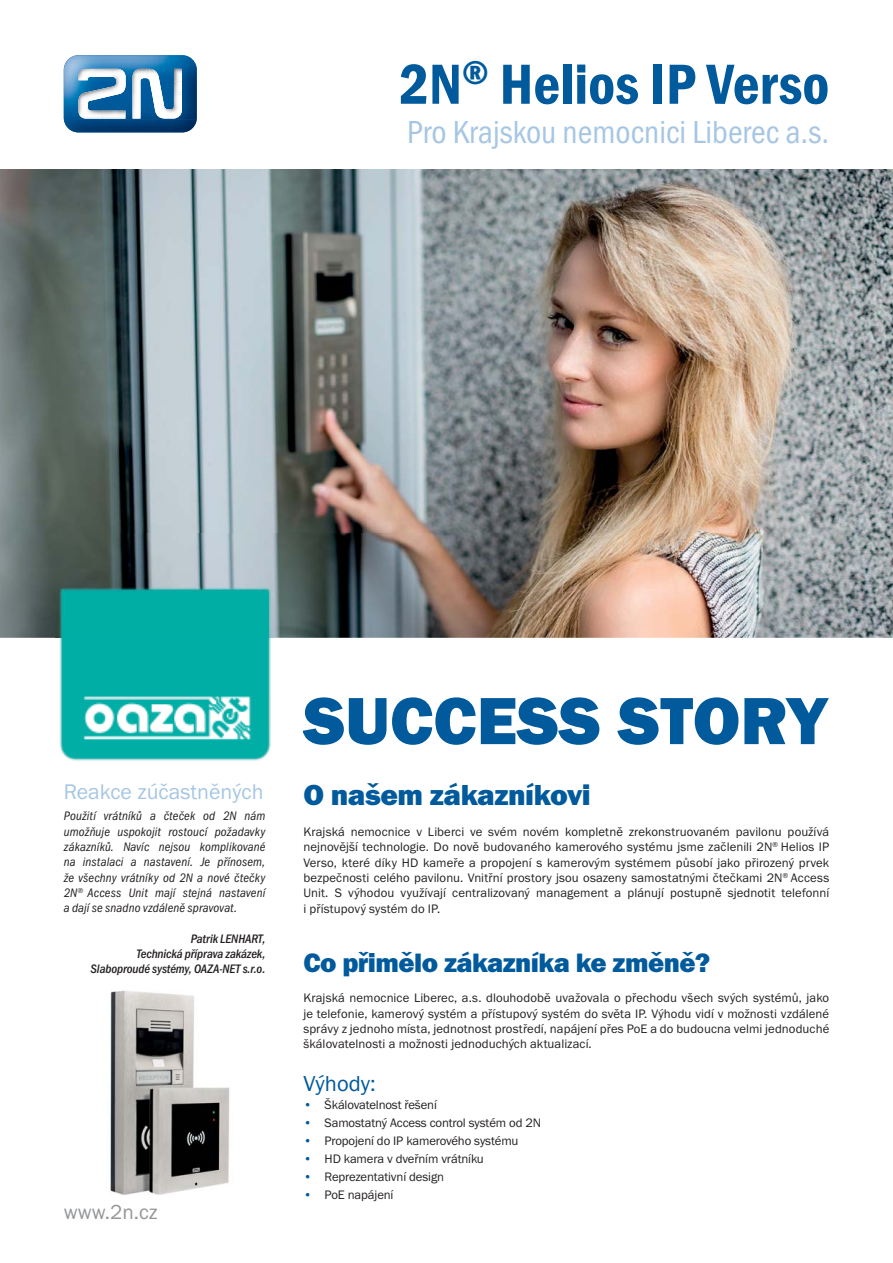
<style>
.page{position:relative;width:893px;height:1263px;background:#fff}
.page>*{position:absolute;margin:0;border:0;box-sizing:border-box;transform-origin:0 0}
.t1{font:69px "Franklin Got Itc TEE Heav";color:#005a9c}
.t2{font:600 condensed 58.5px "Franklin Got Itc TEE";color:#005a9c}
.t3{font:condensed 33px "Franklin Got Itc TEE";color:#a6c6e4}
.t4{font:30px "Franklin Got Itc TEE Heav";letter-spacing:-.015em;color:#005a9c}
.t5{font:27.6px "Franklin Got Itc TEE Heav";letter-spacing:-.02em;color:#005a9c}
.t6{font:22.5px "Franklin Got Itc TEE";color:#005a9c}
.t7{font:21.9px "Franklin Got Itc TEE";color:#a6c6e4}
.t8{font:21px "Franklin Got Itc TEE";color:#939598}
.t9{font:12.75px/15.3px "Franklin Got Itc TEE";letter-spacing:-.01em;color:#231f20;text-align:justify}
.t10{font:italic condensed 12.75px/15.3px "Franklin Got Itc TEE";letter-spacing:.01em;color:#231f20;text-align:justify}
.t11{font:italic 500 condensed 12.75px/15.3px "Franklin Got Itc TEE";letter-spacing:-.01em;color:#231f20;text-align:right}
.s1{color:#005a9c}
</style>
<div class="page">
<img style="left:0;top:169px;width:893px;height:469px">
<img style="left:73px;top:131px;width:115px;height:1px">
<img style="left:64px;top:66px;width:133px;height:65px">
<img style="left:64px;top:55px;width:132px;height:65px">
<svg style="left:78px;top:69px;width:48px;height:50px"></svg>
<svg style="left:132px;top:69px;width:50px;height:50px"></svg>
<img style="left:56px;top:587px;width:217px;height:174px">
<img style="left:110px;top:990px;width:120px;height:205px">
<h2 class="t2" style="left:399px;top:51px;width:431px">2N<sup>®</sup> Helios IP Verso</h2>
<h3 class="t3" style="left:407px;top:114px;width:424px">Pro Krajskou nemocnici Liberec a.s.</h3>
<h3 class="t7" style="left:64px;top:783px;width:201px">Reakce zúčastněných</h3>
<p class="t10" style="left:64px;top:808px;width:203px">Použití vrátníků a čteček od 2N nám umožňuje uspokojit rostoucí požadavky zákazníků. Navíc nejsou komplikované na instalaci a nastavení. Je přínosem, že všechny vrátníky od 2N a nové čtečky 2N<sup>®</sup> Access Unit mají stejná nastavení a dají se snadno vzdáleně spravovat.</p>
<p class="t11" style="left:91px;top:931px;width:176px">Patrik LENHART,<br>Technická příprava zakázek,<br>Slaboproudé systémy, OAZA-NET s.r.o.</p>
<h3 class="t8" style="left:64px;top:1204px;width:95px">www.2n.cz</h3>
<h1 class="t1" style="left:303px;top:680px;width:526px">SUCCESS STORY</h1>
<h3 class="t4" style="left:303px;top:778px;width:289px">O našem zákazníkovi</h3>
<p class="t9" style="left:303px;top:825px;width:527px">Krajská nemocnice v Liberci ve svém novém kompletně zrekonstruovaném pavilonu používá nejnovější technologie. Do nově budovaného kamerového systému jsme začlenili 2N<sup>®</sup> Helios IP Verso, které díky HD kameře a propojení s kamerovým systémem působí jako přirozený prvek bezpečnosti celého pavilonu. Vnitřní prostory jsou osazeny samostatnými čtečkami 2N<sup>®</sup> Access Unit. S výhodou využívají centralizovaný management a plánují postupně sjednotit telefonní i přístupový systém do IP.</p>
<h3 class="t5" style="left:303px;top:946px;width:408px">Co přimělo zákazníka ke změně?</h3>
<p class="t9" style="left:303px;top:991px;width:527px">Krajská nemocnice Liberec, a.s. dlouhodobě uvažovala o přechodu všech svých systémů, jako je telefonie, kamerový systém a přístupový systém do světa IP. Výhodu vidí v možnosti vzdálené správy z jednoho místa, jednotnost prostředí, napájení přes PoE a do budoucna velmi jednoduché škálovatelnosti a možnosti jednoduchých aktualizací.</p>
<h3 class="t6" style="left:303px;top:1074px;width:74px">Výhody:</h3>
<p class="t9" style="left:303px;top:1098px;width:135px"><span class="s1">•</span> Škálovatelnost řešení</p>
<p class="t9" style="left:303px;top:1116px;width:239px"><span class="s1">•</span> Samostatný Access control systém od 2N</p>
<p class="t9" style="left:303px;top:1134px;width:217px"><span class="s1">•</span> Propojení do IP kamerového systému</p>
<p class="t9" style="left:303px;top:1152px;width:182px"><span class="s1">•</span> HD kamera v dveřním vrátníku</p>
<p class="t9" style="left:303px;top:1170px;width:142px"><span class="s1">•</span> Reprezentativní design</p>
<p class="t9" style="left:303px;top:1188px;width:92px"><span class="s1">•</span> PoE napájení</p>
</div>
